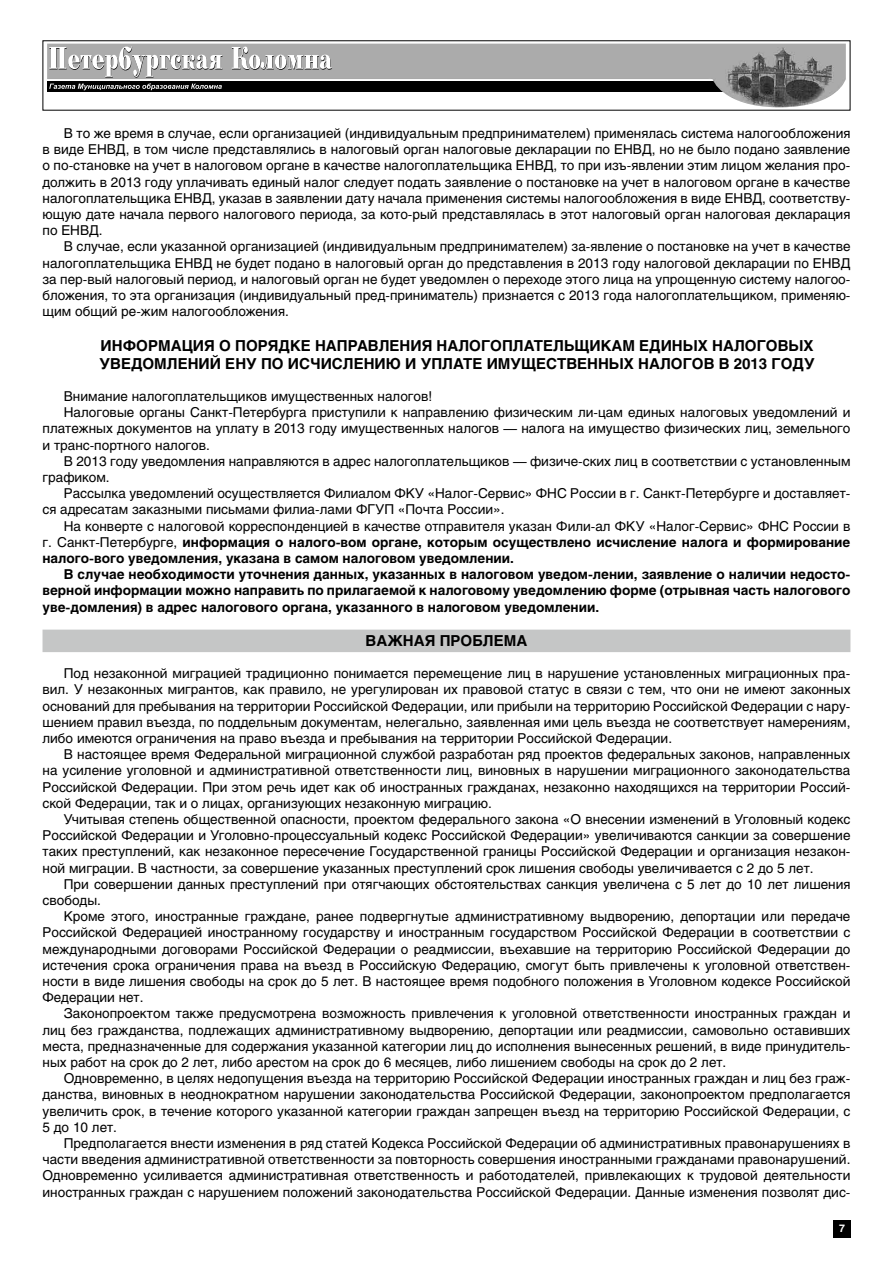
<style>
.page{position:relative;width:893px;height:1263px;background:#fff}
.page>*{position:absolute;margin:0;border:0;box-sizing:border-box;transform-origin:0 0}
.t1{font:700 15px/18px "Helios C";color:#000}
.t2{font:13.5px/16.2px "Helios C";color:#000;text-align:justify}
.t3{font:700 13.5px "Helios C";color:#000}
.t4{font:700 10.5px "Helios C";color:#fff}
.s1{font-weight:400}
</style>
<div class="page">
<img style="left:47px;top:44px;width:799px;height:63px">
<svg style="left:49px;top:46px;width:283px;height:44px"></svg>
<div style="left:833px;top:1220px;width:17px;height:17px;background:#000"></div>
<div style="left:43px;top:630px;width:807px;height:22px;background:#c5c6c6"></div>
<p class="t2" style="left:43px;top:125px;width:809px;text-indent:21px">В то же время в случае, если организацией (индивидуальным предпринимателем) применялась система налогообложения в виде ЕНВД, в том числе представлялись в налоговый орган налоговые декларации по ЕНВД, но не было подано заявление о по-становке на учет в налоговом органе в качестве налогоплательщика ЕНВД, то при изъ-явлении этим лицом желания про&shy;должить в 2013 году уплачивать единый налог следует подать заявление о постановке на учет в налоговом органе в качестве налогоплательщика ЕНВД, указав в заявлении дату начала применения системы налогообложения в виде ЕНВД, соответству&shy;ющую дате начала первого налогового периода, за кото-рый представлялась в этот налоговый орган налоговая декларация по ЕНВД.</p>
<p class="t2" style="left:43px;top:238px;width:809px;text-indent:21px">В случае, если указанной организацией (индивидуальным предпринимателем) за-явление о постановке на учет в качестве налогоплательщика ЕНВД не будет подано в налоговый орган до представления в 2013 году налоговой декларации по ЕНВД за пер-вый налоговый период, и налоговый орган не будет уведомлен о переходе этого лица на упрощенную систему налогоо&shy;бложения, то эта организация (индивидуальный пред-приниматель) признается с 2013 года налогоплательщиком, применяю&shy;щим общий ре-жим налогообложения.</p>
<p class="t1" style="left:100px;top:336px;width:716px">ИНФОРМАЦИЯ О ПОРЯДКЕ НАПРАВЛЕНИЯ НАЛОГОПЛАТЕЛЬЩИКАМ ЕДИНЫХ НАЛОГОВЫХ<br>УВЕДОМЛЕНИЙ ЕНУ ПО ИСЧИСЛЕНИЮ И УПЛАТЕ ИМУЩЕСТВЕННЫХ НАЛОГОВ В 2013 ГОДУ</p>
<p class="t2" style="left:64px;top:388px;width:370px">Внимание налогоплательщиков имущественных налогов!</p>
<p class="t2" style="left:64px;top:404px;width:788px">Налоговые органы Санкт-Петербурга приступили к направлению физическим ли-цам единых налоговых уведомлений и</p>
<p class="t2" style="left:43px;top:420px;width:809px">платежных документов на уплату в 2013 году имущественных налогов — налога на имущество физических лиц, земельного</p>
<p class="t2" style="left:43px;top:436px;width:169px">и транс-портного налогов.</p>
<p class="t2" style="left:64px;top:453px;width:788px">В 2013 году уведомления направляются в адрес налогоплательщиков — физиче-ских лиц в соответствии с установленным</p>
<p class="t2" style="left:43px;top:469px;width:69px">графиком.</p>
<p class="t2" style="left:64px;top:485px;width:788px">Рассылка уведомлений осуществляется Филиалом ФКУ «Налог-Сервис» ФНС России в г. Санкт-Петербурге и доставляет-</p>
<p class="t2" style="left:43px;top:501px;width:463px">ся адресатам заказными письмами филиа-лами ФГУП «Почта России».</p>
<p class="t2" style="left:64px;top:517px;width:788px">На конверте с налоговой корреспонденцией в качестве отправителя указан Фили-ал ФКУ «Налог-Сервис» ФНС России в</p>
<p class="t3" style="left:43px;top:534px;width:809px"><span class="s1">г. Санкт-Петербурге,</span> информация о налого-вом органе, которым осуществлено исчисление налога и формирование</p>
<p class="t3" style="left:43px;top:550px;width:473px">налого-вого уведомления, указана в самом налоговом уведомлении.</p>
<p class="t3" style="left:64px;top:566px;width:788px">В случае необходимости уточнения данных, указанных в налоговом уведом-лении, заявление о наличии недосто-</p>
<p class="t3" style="left:43px;top:583px;width:809px">верной информации можно направить по прилагаемой к налоговому уведомлению форме (отрывная часть налогового</p>
<p class="t3" style="left:43px;top:599px;width:558px">уве-домления) в адрес налогового органа, указанного в налоговом уведомлении.</p>
<p class="t1" style="left:366px;top:631px;width:163px">ВАЖНАЯ ПРОБЛЕМА</p>
<p class="t2" style="left:43px;top:665px;width:809px;text-indent:21px">Под незаконной миграцией традиционно понимается перемещение лиц в нарушение установленных миграционных пра&shy;вил. У незаконных мигрантов, как правило, не урегулирован их правовой статус в связи с тем, что они не имеют законных оснований для пребывания на территории Российской Федерации, или прибыли на территорию Российской Федерации с нару&shy;шением правил въезда, по поддельным документам, нелегально, заявленная ими цель въезда не соответствует намерениям, либо имеются ограничения на право въезда и пребывания на территории Российской Федерации.</p>
<p class="t2" style="left:43px;top:746px;width:809px;text-indent:21px">В настоящее время Федеральной миграционной службой разработан ряд проектов федеральных законов, направленных на усиление уголовной и административной ответственности лиц, виновных в нарушении миграционного законодательства Российской Федерации. При этом речь идет как об иностранных гражданах, незаконно находящихся на территории Россий&shy;ской Федерации, так и о лицах, организующих незаконную миграцию.</p>
<p class="t2" style="left:43px;top:811px;width:809px;text-indent:21px">Учитывая степень общественной опасности, проектом федерального закона «О внесении изменений в Уголовный кодекс Российской Федерации и Уголовно-процессуальный кодекс Российской Федерации» увеличиваются санкции за совершение таких преступлений, как незаконное пересечение Государственной границы Российской Федерации и организация незакон&shy;ной миграции. В частности, за совершение указанных преступлений срок лишения свободы увеличивается с 2 до 5 лет.</p>
<p class="t2" style="left:43px;top:876px;width:809px;text-indent:21px">При совершении данных преступлений при отягчающих обстоятельствах санкция увеличена с 5 лет до 10 лет лишения свободы.</p>
<p class="t2" style="left:43px;top:908px;width:809px;text-indent:21px">Кроме этого, иностранные граждане, ранее подвергнутые административному выдворению, депортации или передаче Российской Федерацией иностранному государству и иностранным государством Российской Федерации в соответствии с международными договорами Российской Федерации о реадмиссии, въехавшие на территорию Российской Федерации до истечения срока ограничения права на въезд в Российскую Федерацию, смогут быть привлечены к уголовной ответствен&shy;ности в виде лишения свободы на срок до 5 лет. В настоящее время подобного положения в Уголовном кодексе Российской Федерации нет.</p>
<p class="t2" style="left:43px;top:1005px;width:809px;text-indent:21px">Законопроектом также предусмотрена возможность привлечения к уголовной ответственности иностранных граждан и лиц без гражданства, подлежащих административному выдворению, депортации или реадмиссии, самовольно оставивших места, предназначенные для содержания указанной категории лиц до исполнения вынесенных решений, в виде принудитель&shy;ных работ на срок до 2 лет, либо арестом на срок до 6 месяцев, либо лишением свободы на срок до 2 лет.</p>
<p class="t2" style="left:43px;top:1070px;width:809px;text-indent:21px">Одновременно, в целях недопущения въезда на территорию Российской Федерации иностранных граждан и лиц без граж&shy;данства, виновных в неоднократном нарушении законодательства Российской Федерации, законопроектом предполагается увеличить срок, в течение которого указанной категории граждан запрещен въезд на территорию Российской Федерации, с 5 до 10 лет.</p>
<p class="t2" style="left:43px;top:1135px;width:809px;text-indent:21px">Предполагается внести изменения в ряд статей Кодекса Российской Федерации об административных правонарушениях в части введения административной ответственности за повторность совершения иностранными гражданами правонарушений.<br>Одновременно усиливается административная ответственность и работодателей, привлекающих к трудовой деятельности иностранных граждан с нарушением положений законодательства Российской Федерации. Данные изменения позволят дис-</p>
<p class="t4" style="left:839px;top:1222px;width:7px">7</p>
</div>
